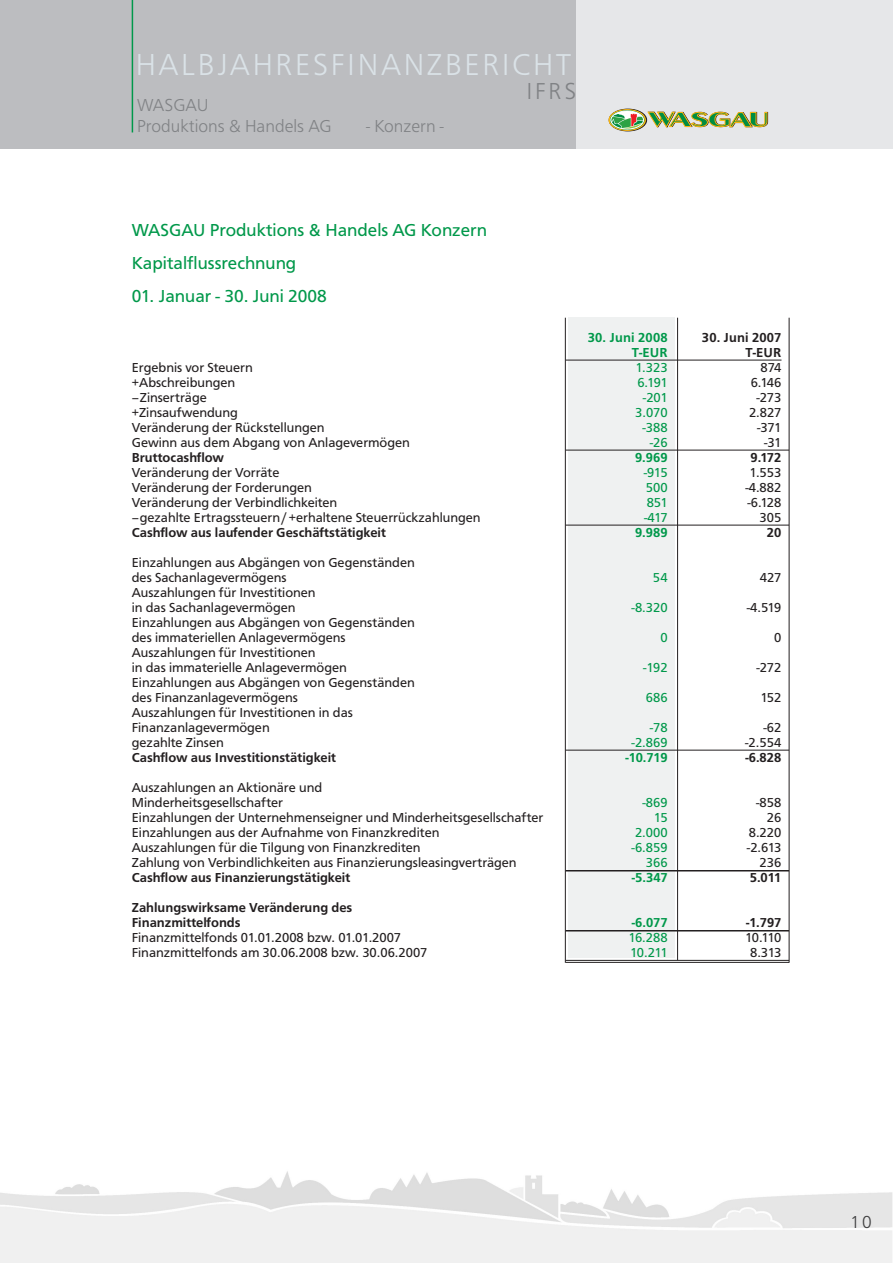
<style>
.page{position:relative;width:893px;height:1263px;background:#fff}
.page>*{position:absolute;margin:0;border:0;box-sizing:border-box;transform-origin:0 0}
.t1{font:300 31.5px "Frutus T";letter-spacing:.08em;color:#dae2e7}
.t2{font:300 24px "Frutus T";color:#808285}
.t3{font:18px/33px "Frutus T";color:#00984a}
.t4{font:300 18px/21.6px "Frutus T";color:#808285}
.t5{font:300 18px "Frutus T";color:#3e3e3f}
.t6{font:13.5px/15px "Frutus T";color:#231f20}
.t7{font:500 13.5px/15px "Frutus T";color:#231f20}
.t8{font:13.5px "Frutus T";color:#00984a}
.t9{font:500 13.5px "Frutus T";letter-spacing:.005em;color:#00984a}
</style>
<div class="page">
<img style="left:293px;top:1173px;width:290px;height:31px">
<div style="left:544px;top:0;width:349px;height:149px;background:#e6e7e9"></div>
<div style="left:0;top:0;width:575px;height:149px;background:#bcbdc0"></div>
<hr style="left:132px;top:0;width:1px;height:132px;background:#00984a">
<div style="left:609px;top:109px;width:38px;height:22px;background:#544322;border:1px solid #231f20;border-radius:50%"></div>
<svg style="left:608px;top:109px;width:38px;height:22px"></svg>
<svg style="left:610px;top:110px;width:34px;height:20px"></svg>
<div style="left:611px;top:111px;width:33px;height:18px;border:1px solid #fff;border-radius:50%"></div>
<svg style="left:611px;top:112px;width:157px;height:17px"></svg>
<div style="left:569px;top:318px;width:106px;height:640px;background:#eff1f1"></div>
<hr style="left:565px;top:318px;width:1px;height:645px;background:#231f20">
<hr style="left:677px;top:318px;width:1px;height:642px;background:#231f20">
<hr style="left:789px;top:318px;width:1px;height:645px;background:#231f20">
<hr style="left:566px;top:360px;width:215px;height:1px;background:#231f20">
<hr style="left:566px;top:450px;width:223px;height:1px;background:#231f20">
<hr style="left:566px;top:525px;width:223px;height:1px;background:#231f20">
<hr style="left:566px;top:750px;width:223px;height:1px;background:#231f20">
<hr style="left:566px;top:870px;width:223px;height:1px;background:#231f20">
<hr style="left:566px;top:930px;width:223px;height:1px;background:#231f20">
<hr style="left:566px;top:960px;width:223px;height:1px;background:#231f20">
<hr style="left:566px;top:962px;width:223px;height:1px;background:#231f20">
<h1 class="t1" style="left:136px;top:49px;width:437px">HALBJAHRESFINANZBERICHT</h1>
<h2 class="t2" style="left:526px;top:79px;width:51px">IFRS</h2>
<h3 class="t4" style="left:137px;top:95px;width:196px">WASGAU<br>Produktions &amp; Handels AG</h3>
<h3 class="t4" style="left:366px;top:116px;width:79px">- Konzern -</h3>
<h3 class="t3" style="left:132px;top:214px;width:357px">WASGAU Produktions &amp; Handels AG Konzern<br>Kapitalflussrechnung</h3>
<h3 class="t3" style="left:132px;top:280px;width:197px">01. Januar - 30. Juni 2008</h3>
<p class="t9" style="left:588px;top:331px;width:81px">30. Juni 2008</p>
<p class="t7" style="left:702px;top:330px;width:81px">30. Juni 2007</p>
<p class="t9" style="left:632px;top:346px;width:37px">T-EUR</p>
<p class="t7" style="left:746px;top:345px;width:37px">T-EUR</p>
<p class="t6" style="left:132px;top:360px;width:122px">Ergebnis vor Steuern</p>
<p class="t8" style="left:636px;top:360px;width:33px">1.323</p>
<p class="t6" style="left:761px;top:360px;width:22px">874</p>
<p class="t6" style="left:132px;top:375px;width:105px">+Abschreibungen</p>
<p class="t8" style="left:637px;top:375px;width:32px">6.191</p>
<p class="t6" style="left:751px;top:375px;width:32px">6.146</p>
<p class="t6" style="left:132px;top:390px;width:76px">–Zinserträge</p>
<p class="t8" style="left:643px;top:390px;width:26px">-201</p>
<p class="t6" style="left:756px;top:390px;width:26px">-273</p>
<p class="t6" style="left:132px;top:405px;width:108px">+Zinsaufwendung</p>
<p class="t8" style="left:635px;top:405px;width:34px">3.070</p>
<p class="t6" style="left:749px;top:405px;width:34px">2.827</p>
<p class="t6" style="left:132px;top:420px;width:194px">Veränderung der Rückstellungen</p>
<p class="t8" style="left:642px;top:420px;width:27px">-388</p>
<p class="t6" style="left:757px;top:420px;width:26px">-371</p>
<p class="t6" style="left:132px;top:435px;width:280px">Gewinn aus dem Abgang von Anlagevermögen</p>
<p class="t8" style="left:650px;top:435px;width:19px">-26</p>
<p class="t6" style="left:764px;top:435px;width:19px">-31</p>
<p class="t7" style="left:132px;top:450px;width:94px">Bruttocashflow</p>
<p class="t9" style="left:635px;top:451px;width:34px">9.969</p>
<p class="t7" style="left:750px;top:450px;width:32px">9.172</p>
<p class="t6" style="left:132px;top:465px;width:149px">Veränderung der Vorräte</p>
<p class="t8" style="left:644px;top:465px;width:25px">-915</p>
<p class="t6" style="left:749px;top:465px;width:33px">1.553</p>
<p class="t6" style="left:132px;top:480px;width:182px">Veränderung der Forderungen</p>
<p class="t8" style="left:646px;top:480px;width:23px">500</p>
<p class="t6" style="left:745px;top:480px;width:37px">-4.882</p>
<p class="t6" style="left:132px;top:495px;width:207px">Veränderung der Verbindlichkeiten</p>
<p class="t8" style="left:647px;top:495px;width:22px">851</p>
<p class="t6" style="left:747px;top:495px;width:35px">-6.128</p>
<p class="t6" style="left:132px;top:510px;width:350px">–gezahlte Ertragssteuern/+erhaltene Steuerrückzahlungen</p>
<p class="t8" style="left:644px;top:510px;width:25px">-417</p>
<p class="t6" style="left:760px;top:510px;width:23px">305</p>
<p class="t7" style="left:132px;top:525px;width:256px">Cashflow aus laufender Geschäftstätigkeit</p>
<p class="t9" style="left:635px;top:526px;width:34px">9.989</p>
<p class="t7" style="left:767px;top:525px;width:16px">20</p>
<p class="t6" style="left:132px;top:555px;width:284px">Einzahlungen aus Abgängen von Gegenständen des Sachanlagevermögens</p>
<p class="t8" style="left:653px;top:570px;width:16px">54</p>
<p class="t6" style="left:760px;top:570px;width:23px">427</p>
<p class="t6" style="left:132px;top:585px;width:185px">Auszahlungen für Investitionen in das Sachanlagevermögen</p>
<p class="t6" style="left:132px;top:615px;width:284px">Einzahlungen aus Abgängen von Gegenständen des immateriellen Anlagevermögens</p>
<p class="t6" style="left:132px;top:645px;width:217px">Auszahlungen für Investitionen<br>in das immaterielle Anlagevermögen</p>
<p class="t6" style="left:132px;top:675px;width:284px">Einzahlungen aus Abgängen von Gegenständen des Finanzanlagevermögens</p>
<p class="t6" style="left:132px;top:705px;width:223px">Auszahlungen für Investitionen in das<br>Finanzanlagevermögen</p>
<p class="t8" style="left:632px;top:600px;width:37px">-8.320</p>
<p class="t6" style="left:747px;top:600px;width:36px">-4.519</p>
<p class="t8" style="left:660px;top:630px;width:9px">0</p>
<p class="t6" style="left:774px;top:630px;width:9px">0</p>
<p class="t8" style="left:643px;top:660px;width:26px">-192</p>
<p class="t6" style="left:756px;top:660px;width:26px">-272</p>
<p class="t8" style="left:646px;top:690px;width:23px">686</p>
<p class="t6" style="left:760px;top:690px;width:23px">152</p>
<p class="t8" style="left:650px;top:720px;width:19px">-78</p>
<p class="t6" style="left:763px;top:720px;width:19px">-62</p>
<p class="t6" style="left:132px;top:735px;width:93px">gezahlte Zinsen</p>
<p class="t8" style="left:632px;top:735px;width:37px">-2.869</p>
<p class="t6" style="left:745px;top:735px;width:38px">-2.554</p>
<p class="t7" style="left:132px;top:750px;width:206px">Cashflow aus Investitionstätigkeit</p>
<p class="t9" style="left:625px;top:751px;width:44px">-10.719</p>
<p class="t7" style="left:745px;top:750px;width:37px">-6.828</p>
<p class="t6" style="left:132px;top:780px;width:192px">Auszahlungen an Aktionäre und<br>Minderheitsgesellschafter</p>
<p class="t8" style="left:642px;top:795px;width:27px">-869</p>
<p class="t6" style="left:756px;top:795px;width:27px">-858</p>
<p class="t6" style="left:132px;top:810px;width:413px">Einzahlungen der Unternehmenseigner und Minderheitsgesellschafter</p>
<p class="t8" style="left:654px;top:810px;width:15px">15</p>
<p class="t6" style="left:767px;top:810px;width:16px">26</p>
<p class="t6" style="left:132px;top:825px;width:309px">Einzahlungen aus der Aufnahme von Finanzkrediten</p>
<p class="t8" style="left:635px;top:825px;width:34px">2.000</p>
<p class="t6" style="left:749px;top:825px;width:34px">8.220</p>
<p class="t6" style="left:132px;top:840px;width:290px">Auszahlungen für die Tilgung von Finanzkrediten</p>
<p class="t8" style="left:632px;top:840px;width:37px">-6.859</p>
<p class="t6" style="left:747px;top:840px;width:36px">-2.613</p>
<p class="t6" style="left:132px;top:855px;width:386px">Zahlung von Verbindlichkeiten aus Finanzierungsleasingverträgen</p>
<p class="t8" style="left:646px;top:855px;width:23px">366</p>
<p class="t6" style="left:760px;top:855px;width:23px">236</p>
<p class="t7" style="left:132px;top:870px;width:220px">Cashflow aus Finanzierungstätigkeit</p>
<p class="t9" style="left:632px;top:871px;width:37px">-5.347</p>
<p class="t7" style="left:750px;top:870px;width:33px">5.011</p>
<p class="t7" style="left:132px;top:900px;width:222px">Zahlungswirksame Veränderung des<br>Finanzmittelfonds</p>
<p class="t9" style="left:632px;top:916px;width:37px">-6.077</p>
<p class="t7" style="left:746px;top:915px;width:37px">-1.797</p>
<p class="t6" style="left:132px;top:930px;width:271px">Finanzmittelfonds 01.01.2008 bzw. 01.01.2007</p>
<p class="t8" style="left:628px;top:930px;width:41px">16.288</p>
<p class="t6" style="left:745px;top:930px;width:38px">10.110</p>
<p class="t6" style="left:132px;top:945px;width:297px">Finanzmittelfonds am 30.06.2008 bzw. 30.06.2007</p>
<p class="t8" style="left:630px;top:945px;width:39px">10.211</p>
<p class="t6" style="left:750px;top:945px;width:33px">8.313</p>
<h3 class="t5" style="left:850px;top:1212px;width:23px">10</h3>
</div>
